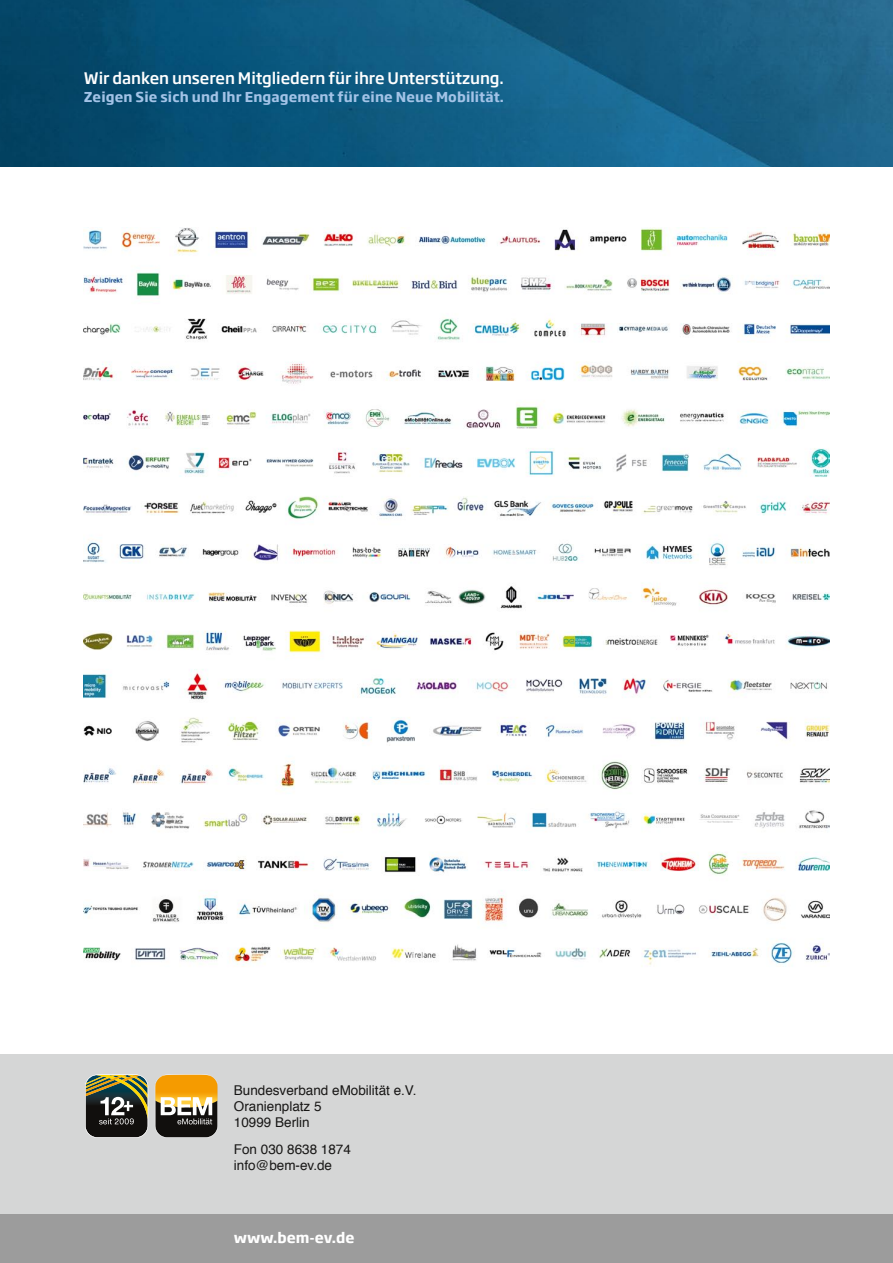
<style>
.page{position:relative;width:893px;height:1263px;background:#fff}
.page>*{position:absolute;margin:0;border:0;box-sizing:border-box;transform-origin:0 0}
.t1{font:500 15.75px "Soho Gothic Pro";letter-spacing:-.005em;color:#fff}
.t2{font:700 15px "Soho Gothic Pro";color:#fff}
.t3{font:700 14.25px "Soho Gothic Pro";color:#fff}
.t4{font:13.5px/16.2px "Helvetica";color:#181716}
.t5{font:700 13.5px "Soho Gothic Pro";letter-spacing:.01em;color:#a3c3e7}
</style>
<div class="page">
<div style="left:0;top:1054px;width:893px;height:209px;background:#d5d6d6"></div>
<div style="left:0;top:1214px;width:893px;height:49px;background:#9c9c9c"></div>
<img style="left:0;top:0;width:893px;height:167px">
<img style="left:84px;top:228px;width:745px;height:737px">
<svg style="left:85px;top:1074px;width:63px;height:64px;background:#545742"></svg>
<svg style="left:155px;top:1074px;width:63px;height:64px;background:#9e7e43"></svg>
<p class="t1" style="left:54px;top:66px;width:452px"><sub>07</sub> Wir danken unseren Mitgliedern für ihre Unterstützung.</p>
<p class="t2" style="left:98px;top:73px;width:63px">Kontakt</p>
<p class="t5" style="left:84px;top:87px;width:421px">Zeigen Sie sich und Ihr Engagement für eine Neue Mobilität.</p>
<p class="t4" style="left:234px;top:1082px;width:184px">Bundesverband eMobilität e.V.<br>Oranienplatz 5<br>10999 Berlin</p>
<p class="t4" style="left:234px;top:1141px;width:119px">Fon 030 8638 1874 info@bem-ev.de</p>
<p class="t3" style="left:234px;top:1226px;width:122px">www.bem-ev.de</p>
</div>
